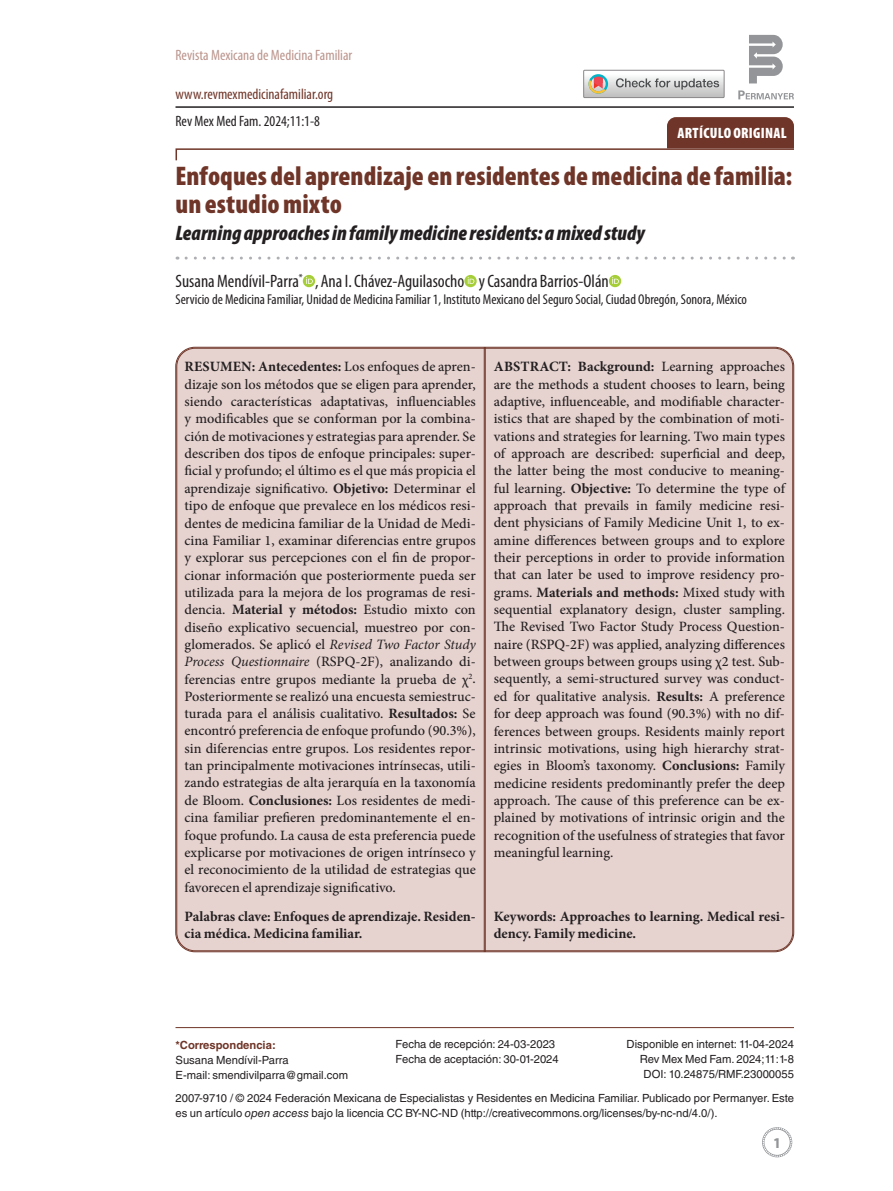
<style>
.page{position:relative;width:893px;height:1191px;background:#fff}
.page>*{position:absolute;margin:0;border:0;box-sizing:border-box;transform-origin:0 0}
.t1{font:900 condensed 27px/28.5px "Myriad Pro";letter-spacing:.005em;color:#6f3528}
.t2{font:italic 900 condensed 21px "Myriad Pro";color:#231f20}
.t3{font:condensed 18px "Myriad Pro";color:#231f20}
.t4{font:condensed 15px "Myriad Pro";color:#bb948c}
.t5{font:condensed 15px "Myriad Pro";color:#6f3528}
.t6{font:condensed 15px "Myriad Pro";color:#231f20}
.t7{font:900 condensed 15px "Myriad Pro";letter-spacing:.02em;color:#fff}
.t8{font:900 condensed 15px "Myriad Pro";color:#939598}
.t9{font:500 14.25px/17.4px "Minion Pro";color:#231f20;text-align:justify}
.t10{font:700 14.25px/17.4px "Minion Pro";color:#231f20}
.t11{font:condensed 14.25px "Myriad Pro";color:#231f20}
.t12{font:11.25px/15px "Helvetica LT Std";color:#231f20}
.t13{font:700 11.25px "Helvetica LT Std";color:#6f3528}
.s1{font-weight:700}
.s2{font-weight:400;font-style:italic}
.s3{font-style:italic}
</style>
<div class="page">
<svg style="left:762px;top:1127px;width:30px;height:30px"></svg>
<svg style="left:749px;top:35px;width:34px;height:48px"></svg>
<svg style="left:738px;top:90px;width:56px;height:9px"></svg>
<hr style="left:175px;top:106px;width:619px;height:2px;background:#231f20">
<svg style="left:584px;top:70px;width:140px;height:28px"></svg>
<div style="left:177px;top:348px;width:616px;height:602px;background:#e6d3d0;border-radius:18px"></div>
<hr style="left:485px;top:347px;width:1px;height:605px;background:#6f3528">
<hr style="left:484px;top:347px;width:1px;height:605px;background:#6f3528">
<svg style="left:186px;top:256px;width:607px;height:3px"></svg>
<div style="left:303px;top:275px;width:12px;height:12px;background:#a6ce39;border-radius:50%"></div>
<svg style="left:306px;top:277px;width:7px;height:7px"></svg>
<svg style="left:464px;top:275px;width:13px;height:12px"></svg>
<svg style="left:468px;top:277px;width:6px;height:7px"></svg>
<div style="left:609px;top:275px;width:12px;height:12px;background:#a6ce39;border-radius:50%"></div>
<svg style="left:612px;top:277px;width:7px;height:7px"></svg>
<svg style="left:175px;top:117px;width:619px;height:44px"></svg>
<hr style="left:176px;top:1027px;width:618px;height:1px;background:#6f3528">
<p class="t4" style="left:176px;top:46px;width:178px">Revista Mexicana de Medicina Familiar</p>
<p class="t5" style="left:176px;top:85px;width:159px">www.revmexmedicinafamiliar.org</p>
<p class="t6" style="left:175px;top:112px;width:146px">Rev Mex Med Fam. 2024;11:1-8</p>
<p class="t7" style="left:678px;top:125px;width:111px">ARTÍCULO ORIGINAL</p>
<h1 class="t1" style="left:176px;top:162px;width:618px">Enfoques del aprendizaje en residentes de medicina de familia: un estudio mixto</h1>
<h2 class="t2" style="left:176px;top:222px;width:471px">Learning approaches in family medicine residents: a mixed study</h2>
<p class="t3" style="left:176px;top:270px;width:435px">Susana Mendívil-Parra<sup>*</sup> , Ana I. Chávez-Aguilasocho y Casandra Barrios-Olán</p>
<p class="t11" style="left:176px;top:291px;width:573px">Servicio de Medicina Familiar, Unidad de Medicina Familiar 1, Instituto Mexicano del Seguro Social, Ciudad Obregón, Sonora, México</p>
<p class="t9" style="left:184px;top:358px;width:293px"><span class="s1">RESUMEN: Antecedentes:</span> Los enfoques de apren&shy;dizaje son los métodos que se eligen para aprender, siendo características adaptativas, influenciables y modificables que se conforman por la combina&shy;ción de motivaciones y estrategias para aprender. Se describen dos tipos de enfoque principales: super&shy;ficial y profundo; el último es el que más propicia el aprendizaje significativo. <span class="s1">Objetivo:</span> Determinar el tipo de enfoque que prevalece en los médicos resi&shy;dentes de medicina familiar de la Unidad de Medi&shy;cina Familiar 1, examinar diferencias entre grupos y explorar sus percepciones con el fin de propor&shy;cionar información que posteriormente pueda ser utilizada para la mejora de los programas de resi&shy;dencia. <span class="s1">Material y métodos:</span> Estudio mixto con diseño explicativo secuencial, muestreo por con&shy;glomerados. Se aplicó el <span class="s2">Revised Two Factor Study Process Questionnaire</span> (RSPQ-2F), analizando di&shy;ferencias entre grupos mediante la prueba de χ<sup>2</sup>.<br>Posteriormente se realizó una encuesta semiestruc&shy;turada para el análisis cualitativo. <span class="s1">Resultados:</span> Se encontró preferencia de enfoque profundo (90.3%), sin diferencias entre grupos. Los residentes repor&shy;tan principalmente motivaciones intrínsecas, utili&shy;zando estrategias de alta jerarquía en la taxonomía de Bloom. <span class="s1">Conclusiones:</span> Los residentes de medi&shy;cina familiar prefieren predominantemente el en&shy;foque profundo. La causa de esta preferencia puede explicarse por motivaciones de origen intrínseco y el reconocimiento de la utilidad de estrategias que favorecen el aprendizaje significativo.</p>
<p class="t10" style="left:184px;top:907px;width:293px">Palabras clave: Enfoques de aprendizaje. Residen&shy;cia médica. Medicina familiar.</p>
<p class="t9" style="left:494px;top:358px;width:293px"><span class="s1">ABSTRACT: Background:</span> Learning approaches are the methods a student chooses to learn, being adaptive, influenceable, and modifiable character&shy;istics that are shaped by the combination of moti&shy;vations and strategies for learning. Two main types of approach are described: superficial and deep, the latter being the most conducive to meaning&shy;ful learning. <span class="s1">Objective:</span> To determine the type of approach that prevails in family medicine resi&shy;dent physicians of Family Medicine Unit 1, to ex&shy;amine differences between groups and to explore their perceptions in order to provide information that can later be used to improve residency pro&shy;grams. <span class="s1">Materials and methods:</span> Mixed study with sequential explanatory design, cluster sampling.<br>The Revised Two Factor Study Process Question&shy;naire (RSPQ-2F) was applied, analyzing differences between groups between groups using χ2 test. Sub&shy;sequently, a semi-structured survey was conduct&shy;ed for qualitative analysis. <span class="s1">Results:</span> A preference for deep approach was found (90.3%) with no dif&shy;ferences between groups. Residents mainly report intrinsic motivations, using high hierarchy strat&shy;egies in Bloom’s taxonomy. <span class="s1">Conclusions:</span> Family medicine residents predominantly prefer the deep approach. The cause of this preference can be ex&shy;plained by motivations of intrinsic origin and the recognition of the usefulness of strategies that favor meaningful learning.</p>
<p class="t10" style="left:494px;top:907px;width:293px">Keywords: Approaches to learning. Medical resi&shy;dency. Family medicine.</p>
<p class="t12" style="left:396px;top:1036px;width:165px">Fecha de recepción: 24-03-2023<br>Fecha de aceptación: 30-01-2024</p>
<p class="t12" style="left:176px;top:1091px;width:620px">2007-9710 / © 2024 Federación Mexicana de Especialistas y Residentes en Medicina Familiar. Publicado por Permanyer. Este es un artículo <span class="s3">open access</span> bajo la licencia CC BY-NC-ND (http://creativecommons.org/licenses/by-nc-nd/4.0/).</p>
<p class="t12" style="left:627px;top:1036px;width:169px;text-align:right">Disponible en internet: 11-04-2024<br>Rev Mex Med Fam. 2024;11:1-8<br>DOI: 10.24875/RMF.23000055</p>
<p class="t13" style="left:176px;top:1038px;width:102px">*Correspondencia:</p>
<p class="t12" style="left:176px;top:1052px;width:174px">Susana Mendívil-Parra<br>E-mail: smendivilparra@gmail.com</p>
<p class="t8" style="left:774px;top:1134px;width:8px">1</p>
</div>
